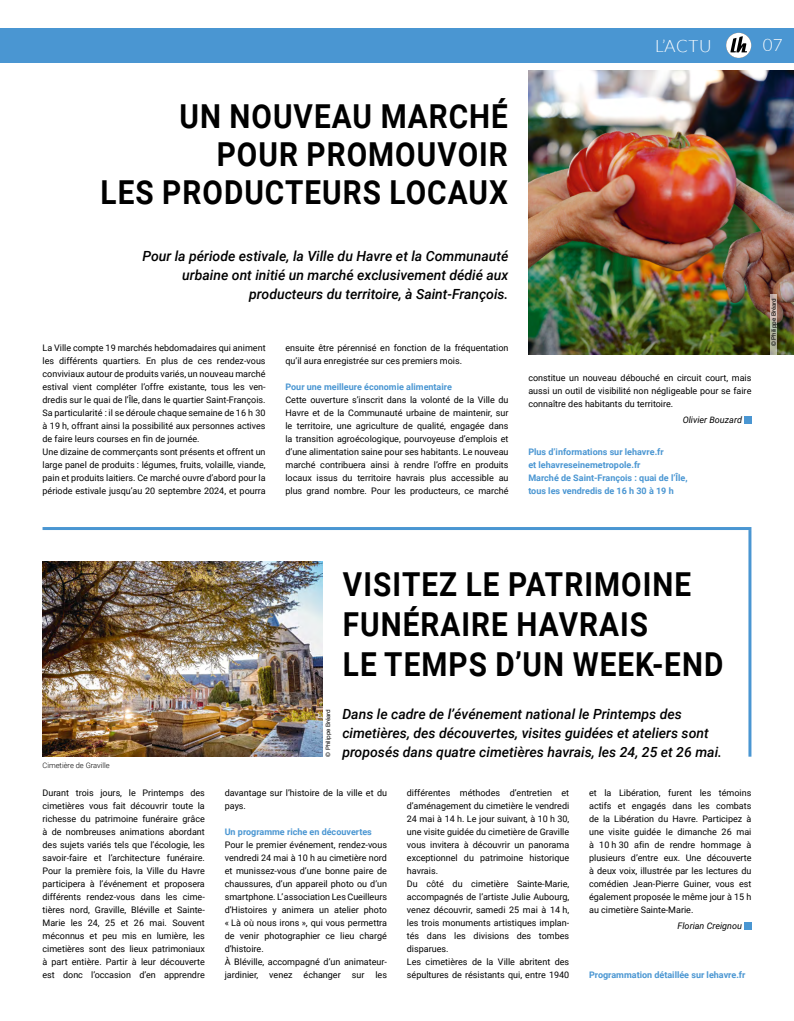
<style>
.page{position:relative;width:794px;height:1021px;background:#fff}
.page>*{position:absolute;margin:0;border:0;box-sizing:border-box;transform-origin:0 0}
.t1{font:700 33px/39.9px "Roboto";letter-spacing:.035em;color:#000;scale:.9 1}
.t2{font:300 17px "Lato";letter-spacing:.035em;color:#fff}
.t3{font:italic 500 14px/19px "Roboto";color:#000;text-align:right}
.t4{font:9px/13px "Roboto";color:#000}
.t5{font:700 9px/13px "Roboto";color:#4a96d2}
.t6{font:italic 9px "Roboto";color:#000}
.t7{font:300 7.5px "Roboto";color:#000}
.t8{font:6px "Helvetica Neue LT Std";color:#000}
</style>
<div class="page">
<div style="left:0;top:28px;width:794px;height:34px;background:#4a96d2"></div>
<svg style="left:726px;top:33px;width:25px;height:25px"></svg>
<div style="left:744px;top:416px;width:7px;height:7px;background:#4a96d2"></div>
<div style="left:744px;top:922px;width:7px;height:7px;background:#4a96d2"></div>
<img style="left:43px;top:561px;width:279px;height:195px">
<hr style="left:43px;top:527px;width:708px;height:3px;background:#4a96d2">
<hr style="left:748px;top:530px;width:3px;height:226px;background:#4a96d2">
<img style="left:528px;top:71px;width:266px;height:283px">
<svg style="left:770px;top:293px;width:7px;height:61px"></svg>
<h1 class="t1" style="left:101px;top:96px;width:454px;line-height:38px;text-align:right">UN NOUVEAU MARCHÉ<br>POUR PROMOUVOIR<br>LES PRODUCTEURS LOCAUX</h1>
<h3 class="t3" style="left:142px;top:246px;width:368px">Pour la période estivale, la Ville du Havre et la Communauté urbaine ont initié un marché exclusivement dédié aux producteurs du territoire, à Saint-François.</h3>
<p class="t4" style="left:43px;top:341px;width:225px">La Ville compte 19 marchés hebdomadaires qui animent les différents quartiers. En plus de ces rendez-vous conviviaux autour de produits variés, un nouveau marché estival vient compléter l’offre existante, tous les ven&shy;dredis sur le quai de l’Île, dans le quartier Saint-François.<br>Sa particularité : il se déroule chaque semaine de 16 h 30 à 19 h, offrant ainsi la possibilité aux personnes actives de faire leurs courses en fin de journée.<br>Une dizaine de commerçants sont présents et offrent un large panel de produits : légumes, fruits, volaille, viande, pain et produits laitiers. Ce marché ouvre d’abord pour la période estivale jusqu’au 20 septembre 2024, et pourra</p>
<p class="t4" style="left:285px;top:341px;width:224px">ensuite être pérennisé en fonction de la fréquentation qu’il aura enregistrée sur ces premiers mois.</p>
<p class="t5" style="left:285px;top:380px;width:168px">Pour une meilleure économie alimentaire</p>
<p class="t4" style="left:285px;top:393px;width:225px;text-align:justify">Cette ouverture s’inscrit dans la volonté de la Ville du Havre et de la Communauté urbaine de maintenir, sur le territoire, une agriculture de qualité, engagée dans la transition agroécologique, pourvoyeuse d’emplois et d’une alimentation saine pour ses habitants. Le nouveau marché contribuera ainsi à rendre l’offre en produits locaux issus du territoire havrais plus accessible au plus grand nombre. Pour les producteurs, ce marché</p>
<h2 class="t2" style="left:655px;top:37px;width:58px">L’ACTU</h2>
<h2 class="t2" style="left:763px;top:36px;width:21px">07</h2>
<p class="t4" style="left:528px;top:371px;width:224px;text-align:justify">constitue un nouveau débouché en circuit court, mais aussi un outil de visibilité non négligeable pour se faire connaître des habitants du territoire.</p>
<p class="t6" style="left:683px;top:414px;width:61px">Olivier Bouzard</p>
<p class="t5" style="left:528px;top:445px;width:161px">Plus d’informations sur lehavre.fr<br>et lehavreseinemetropole.fr<br>Marché de Saint-François : quai de l’Île, tous les vendredis de 16 h 30 à 19 h</p>
<p class="t8" style="left:770px;top:346px;width:49px;rotate:-90deg">© Philippe Bréard</p>
<p class="t8" style="left:324px;top:756px;width:49px;rotate:-90deg">© Philippe Bréard</p>
<h1 class="t1" style="left:343px;top:563px;width:424px">VISITEZ LE PATRIMOINE<br>FUNÉRAIRE HAVRAIS<br>LE TEMPS D’UN WEEK-END</h1>
<h3 class="t3" style="left:342px;top:703px;width:381px;text-align:left">Dans le cadre de l’événement national le Printemps des cimetières, des découvertes, visites guidées et ateliers sont proposés dans quatre cimetières havrais, les 24, 25 et 26 mai.</h3>
<p class="t7" style="left:43px;top:760px;width:69px">Cimetière de Graville</p>
<p class="t4" style="left:43px;top:786px;width:164px;text-align:justify">Durant trois jours, le Printemps des cimetières vous fait découvrir toute la richesse du patrimoine funéraire grâce à de nombreuses animations abordant des sujets variés tels que l’écologie, les savoir-faire et l’architecture funéraire.<br>Pour la première fois, la Ville du Havre participera à l’événement et proposera différents rendez-vous dans les cime&shy;tières nord, Graville, Bléville et Sainte-Marie les 24, 25 et 26 mai. Souvent méconnus et peu mis en lumière, les cimetières sont des lieux patrimoniaux à part entière. Partir à leur découverte est donc l’occasion d’en apprendre</p>
<p class="t4" style="left:225px;top:786px;width:164px">davantage sur l’histoire de la ville et du pays.</p>
<p class="t5" style="left:225px;top:825px;width:149px">Un programme riche en découvertes</p>
<p class="t4" style="left:225px;top:838px;width:164px">Pour le premier événement, rendez-vous vendredi 24 mai à 10 h au cimetière nord et munissez-vous d’une bonne paire de chaussures, d’un appareil photo ou d’un smartphone. L’association Les Cueilleurs d’Histoires y animera un atelier photo « Là où nous irons », qui vous permettra de venir photographier ce lieu chargé d’histoire.<br>À Bléville, accompagné d’un animateur&shy;jardinier, venez échanger sur les</p>
<p class="t4" style="left:407px;top:786px;width:164px">différentes méthodes d’entretien et d’aménagement du cimetière le vendredi 24 mai à 14 h. Le jour suivant, à 10 h 30, une visite guidée du cimetière de Graville vous invitera à découvrir un panorama exceptionnel du patrimoine historique havrais.<br>Du côté du cimetière Sainte-Marie, accompagnés de l’artiste Julie Aubourg, venez découvrir, samedi 25 mai à 14 h, les trois monuments artistiques implan&shy;tés dans les divisions des tombes disparues.<br>Les cimetières de la Ville abritent des sépultures de résistants qui, entre 1940</p>
<p class="t4" style="left:589px;top:786px;width:164px;text-align:justify">et la Libération, furent les témoins actifs et engagés dans les combats de la Libération du Havre. Participez à une visite guidée le dimanche 26 mai à 10 h 30 afin de rendre hommage à plusieurs d’entre eux. Une découverte à deux voix, illustrée par les lectures du comédien Jean-Pierre Guiner, vous est également proposée le même jour à 15 h au cimetière Sainte-Marie.</p>
<p class="t6" style="left:677px;top:919px;width:66px">Florian Creignou</p>
<p class="t5" style="left:589px;top:968px;width:158px">Programmation détaillée sur lehavre.fr</p>
</div>
